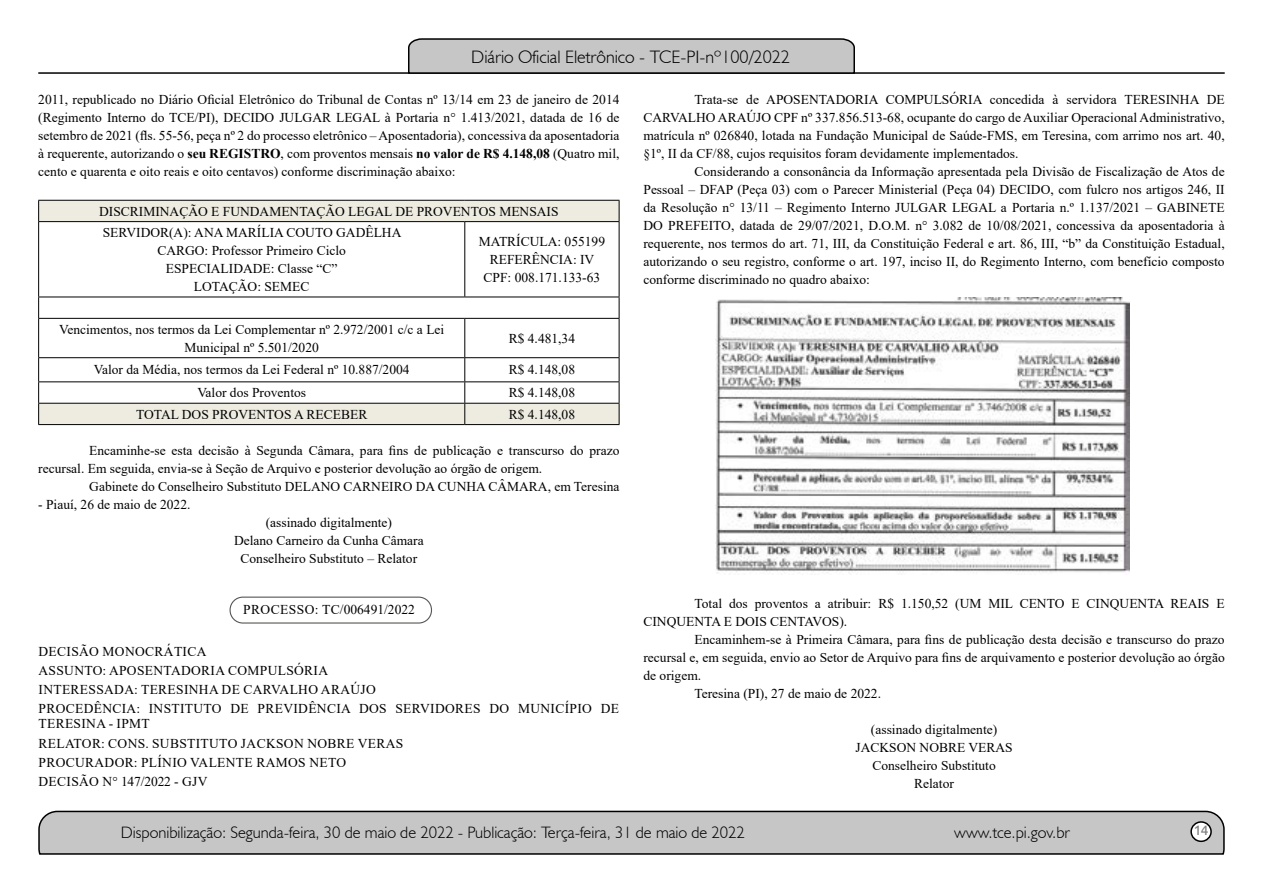
<style>
.page{position:relative;width:1263px;height:893px;background:#fff}
.page>*{position:absolute;margin:0;border:0;box-sizing:border-box;transform-origin:0 0}
.t1{font:300 18px "Humanist 521 BT";color:#000}
.t2{font:300 16.5px "Humanist 521 BT";color:#000}
.t3{font:15px "Estrangelo Edessa";color:#808080}
.t4{font:13.5px/18px "Times New Roman";color:#000;text-align:center}
.t5{font:13.5px/19.2px "Times New Roman";letter-spacing:.025em;color:#000}
.t6{font:13.5px "Times New Roman";letter-spacing:.02em;color:#000}
.s1{font-weight:700}
</style>
<div class="page">
<svg style="left:38px;top:810px;width:1187px;height:45px;background:#b9b9b9"></svg>
<div style="left:1191px;top:822px;width:20px;height:19px;background:#fff;border-radius:50%"></div>
<div style="left:1190px;top:821px;width:22px;height:21px;border:2px solid #000;border-radius:50%"></div>
<hr style="left:38px;top:72px;width:1187px;height:2px;background:#000">
<svg style="left:407px;top:38px;width:449px;height:36px;background:#b4b4b4"></svg>
<div style="left:39px;top:201px;width:580px;height:223px;background:#eeece1"></div>
<svg style="left:39px;top:222px;width:580px;height:181px"></svg>
<hr style="left:38px;top:200px;width:427px;height:1px;background:#000">
<hr style="left:465px;top:200px;width:154px;height:1px;background:#000">
<hr style="left:38px;top:221px;width:427px;height:1px;background:#000">
<hr style="left:465px;top:221px;width:154px;height:1px;background:#000">
<hr style="left:38px;top:297px;width:427px;height:1px;background:#000">
<hr style="left:465px;top:297px;width:154px;height:1px;background:#000">
<hr style="left:38px;top:318px;width:427px;height:1px;background:#000">
<hr style="left:465px;top:318px;width:154px;height:1px;background:#000">
<hr style="left:38px;top:357px;width:427px;height:1px;background:#000">
<hr style="left:465px;top:357px;width:154px;height:1px;background:#000">
<hr style="left:38px;top:381px;width:427px;height:1px;background:#000">
<hr style="left:465px;top:381px;width:154px;height:1px;background:#000">
<hr style="left:38px;top:403px;width:427px;height:1px;background:#000">
<hr style="left:465px;top:403px;width:154px;height:1px;background:#000">
<hr style="left:38px;top:424px;width:427px;height:1px;background:#000">
<hr style="left:465px;top:424px;width:154px;height:1px;background:#000">
<svg style="left:38px;top:201px;width:1px;height:20px"></svg>
<hr style="left:38px;top:222px;width:1px;height:75px;background:#000">
<svg style="left:38px;top:297px;width:1px;height:21px"></svg>
<hr style="left:38px;top:319px;width:1px;height:38px;background:#000">
<svg style="left:38px;top:358px;width:1px;height:66px"></svg>
<svg style="left:619px;top:201px;width:1px;height:20px"></svg>
<hr style="left:464px;top:222px;width:1px;height:75px;background:#000">
<hr style="left:619px;top:222px;width:1px;height:75px;background:#000">
<svg style="left:619px;top:297px;width:1px;height:21px"></svg>
<hr style="left:464px;top:319px;width:1px;height:38px;background:#000">
<hr style="left:619px;top:319px;width:1px;height:38px;background:#000">
<svg style="left:464px;top:358px;width:1px;height:66px"></svg>
<svg style="left:619px;top:358px;width:1px;height:66px"></svg>
<img style="left:716px;top:297px;width:414px;height:276px">
<div style="left:229px;top:597px;width:203px;height:27px;border:1px solid #575756;border-radius:13px"></div>
<h1 class="t1" style="left:471px;top:46px;width:320px">Diário Oficial Eletrônico - TCE-PI-nº100/2022</h1>
<p class="t4" style="left:38px;top:90px;width:583px;text-align:justify">2011, republicado no Diário Oficial Eletrônico do Tribunal de Contas nº 13/14 em 23 de janeiro de 2014 (Regimento Interno do TCE/PI), DECIDO JULGAR LEGAL à Portaria n° 1.413/2021, datada de 16 de setembro de 2021 (fls. 55-56, peça nº 2 do processo eletrônico – Aposentadoria), concessiva da aposentadoria à requerente, autorizando o <span class="s1">seu REGISTRO</span>, com proventos mensais <span class="s1">no valor de R$ 4.148,08</span> (Quatro mil, cento e quarenta e oito reais e oito centavos) conforme discriminação abaixo:</p>
<p class="t4" style="left:99px;top:200px;width:461px;line-height:21.3px;text-align:left">DISCRIMINAÇÃO E FUNDAMENTAÇÃO LEGAL DE PROVENTOS MENSAIS<br>SERVIDOR(A): ANA MARÍLIA COUTO GADÊLHA</p>
<p class="t4" style="left:157px;top:241px;width:190px">CARGO: Professor Primeiro Ciclo<br>ESPECIALIDADE: Classe “C”<br>LOTAÇÃO: SEMEC</p>
<p class="t4" style="left:479px;top:232px;width:128px">MATRÍCULA: 055199<br>REFERÊNCIA: IV<br>CPF: 008.171.133-63</p>
<p class="t4" style="left:59px;top:320px;width:387px">Vencimentos, nos termos da Lei Complementar nº 2.972/2001 c/c a Lei<br>Municipal nº 5.501/2020</p>
<p class="t4" style="left:509px;top:329px;width:68px">R$ 4.481,34</p>
<p class="t4" style="left:94px;top:360px;width:317px">Valor da Média, nos termos da Lei Federal nº 10.887/2004</p>
<p class="t4" style="left:509px;top:360px;width:68px">R$ 4.148,08</p>
<p class="t4" style="left:197px;top:383px;width:110px">Valor dos Proventos</p>
<p class="t4" style="left:509px;top:383px;width:68px">R$ 4.148,08</p>
<p class="t4" style="left:136px;top:405px;width:233px">TOTAL DOS PROVENTOS A RECEBER</p>
<p class="t4" style="left:509px;top:405px;width:68px">R$ 4.148,08</p>
<p class="t4" style="left:38px;top:441px;width:583px;text-align:left;text-indent:51px">Encaminhe-se esta decisão à Segunda Câmara, para fins de publicação e transcurso do prazo recursal. Em seguida, envia-se à Seção de Arquivo e posterior devolução ao órgão de origem.</p>
<p class="t4" style="left:89px;top:477px;width:532px">Gabinete do Conselheiro Substituto DELANO CARNEIRO DA CUNHA CÂMARA, em Teresina</p>
<p class="t4" style="left:38px;top:495px;width:154px">- Piauí, 26 de maio de 2022.</p>
<p class="t4" style="left:234px;top:513px;width:191px">(assinado digitalmente)<br>Delano Carneiro da Cunha Câmara<br>Conselheiro Substituto – Relator</p>
<p class="t4" style="left:643px;top:90px;width:583px;text-align:justify;text-indent:51px">Trata-se de APOSENTADORIA COMPULSÓRIA concedida à servidora TERESINHA DE CARVALHO ARAÚJO CPF nº 337.856.513-68, ocupante do cargo de Auxiliar Operacional Administrativo, matrícula nº 026840, lotada na Fundação Municipal de Saúde-FMS, em Teresina, com arrimo nos art. 40, §1º, II da CF/88, cujos requisitos foram devidamente implementados.</p>
<p class="t4" style="left:643px;top:162px;width:583px;text-align:justify;text-indent:51px">Considerando a consonância da Informação apresentada pela Divisão de Fiscalização de Atos de Pessoal – DFAP (Peça 03) com o Parecer Ministerial (Peça 04) DECIDO, com fulcro nos artigos 246, II da Resolução n° 13/11 – Regimento Interno JULGAR LEGAL a Portaria n.º 1.137/2021 – GABINETE DO PREFEITO, datada de 29/07/2021, D.O.M. n° 3.082 de 10/08/2021, concessiva da aposentadoria à requerente, nos termos do art. 71, III, da Constituição Federal e art. 86, III, “b” da Constituição Estadual, autorizando o seu registro, conforme o art. 197, inciso II, do Regimento Interno, com benefício composto conforme discriminado no quadro abaixo:</p>
<p class="t6" style="left:243px;top:600px;width:173px">PROCESSO: TC/006491/2022</p>
<p class="t5" style="left:39px;top:641px;width:582px">DECISÃO MONOCRÁTICA<br>ASSUNTO: APOSENTADORIA COMPULSÓRIA<br>INTERESSADA: TERESINHA DE CARVALHO ARAÚJO<br>PROCEDÊNCIA: INSTITUTO DE PREVIDÊNCIA DOS SERVIDORES DO MUNICÍPIO DE</p>
<p class="t5" style="left:39px;top:714px;width:366px">TERESINA - IPMT<br>RELATOR: CONS. SUBSTITUTO JACKSON NOBRE VERAS<br>PROCURADOR: PLÍNIO VALENTE RAMOS NETO<br>DECISÃO N° 147/2022 - GJV</p>
<p class="t4" style="left:643px;top:594px;width:583px;text-align:left;text-indent:51px">Total dos proventos a atribuir: R$ 1.150,52 (UM MIL CENTO E CINQUENTA REAIS E<br>CINQUENTA E DOIS CENTAVOS).</p>
<p class="t4" style="left:694px;top:630px;width:532px">Encaminhem-se à Primeira Câmara, para fins de publicação desta decisão e transcurso do prazo</p>
<p class="t4" style="left:643px;top:648px;width:583px">recursal e, em seguida, envio ao Setor de Arquivo para fins de arquivamento e posterior devolução ao órgão</p>
<p class="t4" style="left:643px;top:666px;width:59px">de origem.</p>
<p class="t4" style="left:694px;top:684px;width:188px">Teresina (PI), 27 de maio de 2022.</p>
<p class="t4" style="left:855px;top:720px;width:159px">(assinado digitalmente)<br>JACKSON NOBRE VERAS<br>Conselheiro Substituto<br>Relator</p>
<p class="t2" style="left:121px;top:822px;width:625px">Disponibilização: Segunda-feira, 30 de maio de 2022 - Publicação: Terça-feira, 31 de maio de 2022</p>
<p class="t2" style="left:954px;top:822px;width:117px">www.tce.pi.gov.br</p>
<p class="t3" style="left:1194px;top:823px;width:16px">14</p>
</div>
